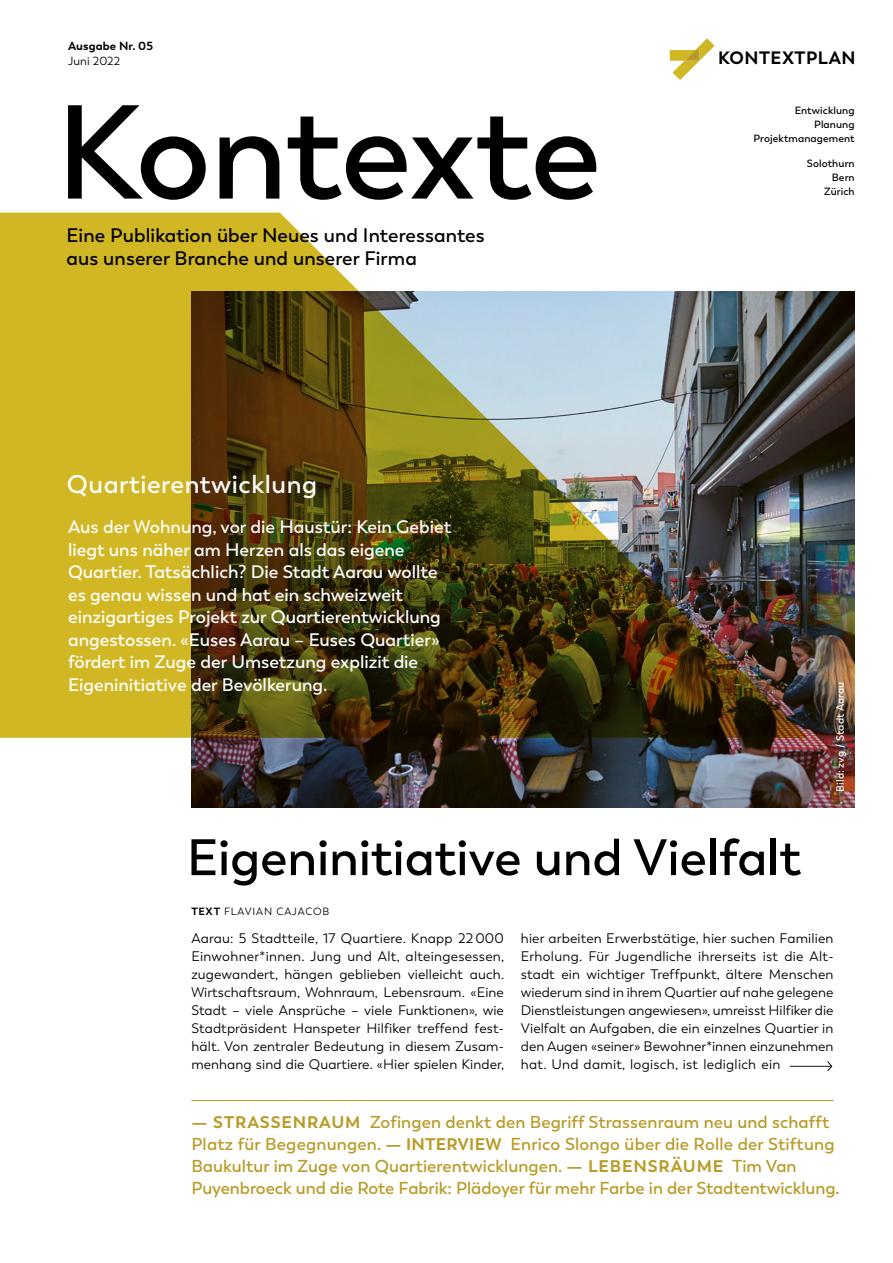
<style>
.page{position:relative;width:893px;height:1263px;background:#fff}
.page>*{position:absolute;margin:0;border:0;box-sizing:border-box;transform-origin:0 0}
.t1{font:600 132.75px "Trenda";letter-spacing:-.01em;color:#000}
.t2{font:600 51px "Trenda";color:#000}
.t3{font:600 25.5px "Trenda";letter-spacing:.02em;color:#fff}
.t4{font:600 19.5px/23.2px "Trenda";letter-spacing:.005em;color:#000}
.t5{font:600 18px/22.5px "Trenda";color:#fff}
.t6{font:700 17.85px "Trenda";letter-spacing:.03em;color:#000}
.t7{font:600 17.25px/21.8px "Trenda";letter-spacing:.005em;color:#b99b27}
.t8{font:13.8px/18px "Trenda";letter-spacing:.005em;color:#000;text-align:justify}
.t9{font:700 11.7px "Trenda";letter-spacing:.01em;color:#000}
.t10{font:11.7px "Trenda";letter-spacing:.01em;color:#000}
.t11{font:600 10.5px/14.2px "Trenda";letter-spacing:.01em;color:#000;text-align:right}
.t12{font:600 10.5px "Trenda";letter-spacing:.01em;color:#fff}
.t13{font:10.5px "Trenda";letter-spacing:.08em;color:#000}
.s1{font-weight:700}
.s2{font-weight:700;font-size:16.8px}
</style>
<div class="page">
<hr style="left:191px;top:1100px;width:642px;height:1px;background:#b99b27">
<svg style="left:790px;top:1061px;width:42px;height:10px"></svg>
<img style="left:191px;top:291px;width:664px;height:517px">
<img style="left:0;top:213px;width:808px;height:525px">
<svg style="left:670px;top:38px;width:45px;height:42px"></svg>
<p class="t9" style="left:68px;top:38px;width:86px">Ausgabe Nr. 05</p>
<p class="t10" style="left:68px;top:54px;width:54px">Juni 2022</p>
<p class="t6" style="left:718px;top:46px;width:139px">KONTEXTPLAN</p>
<h1 class="t1" style="left:56px;top:73px;width:547px">Kontexte</h1>
<h3 class="t4" style="left:67px;top:223px;width:420px">Eine Publikation über Neues und Interessantes aus unserer Branche und unserer Firma</h3>
<h3 class="t3" style="left:67px;top:469px;width:252px">Quartierentwicklung</h3>
<p class="t5" style="left:68px;top:516px;width:385px">Aus der Wohnung, vor die Haustür: Kein Gebiet liegt uns näher am Herzen als das eigene Quartier. Tatsächlich? Die Stadt Aarau wollte es genau wissen und hat ein schweizweit einzigartiges Projekt zur Quartierentwicklung angestossen. «Euses Aarau – Euses Quartier» fördert im Zuge der Umsetzung explizit die Eigeninitiative der Bevölkerung.</p>
<p class="t11" style="left:753px;top:103px;width:103px">Entwicklung<br>Planung<br>Projektmanagement</p>
<p class="t11" style="left:807px;top:156px;width:49px">Solothurn<br>Bern<br>Zürich</p>
<p class="t12" style="left:834px;top:792px;width:112px;rotate:-90deg">Bild: zvg / Stadt Aarau</p>
<h2 class="t2" style="left:187px;top:827px;width:616px">Eigeninitiative und Vielfalt</h2>
<p class="t13" style="left:191px;top:905px;width:140px"><span class="s1">TEXT</span> FLAVIAN CAJACOB</p>
<p class="t8" style="left:191px;top:929px;width:314px">Aarau: 5 Stadtteile, 17 Quartiere. Knapp 22000<br>Einwohner*innen. Jung und Alt, alteingesessen, zugewandert, hängen geblieben vielleicht auch.<br>Wirtschaftsraum, Wohnraum, Lebensraum. «Eine Stadt – viele Ansprüche – viele Funktionen», wie Stadtpräsident Hanspeter Hilfiker treffend fest&shy;hält. Von zentraler Bedeutung in diesem Zusam&shy;menhang sind die Quartiere. «Hier spielen Kinder,</p>
<p class="t8" style="left:521px;top:929px;width:314px">hier arbeiten Erwerbstätige, hier suchen Familien Erholung. Für Jugendliche ihrerseits ist die Alt&shy;stadt ein wichtiger Treffpunkt, ältere Menschen wiederum sind in ihrem Quartier auf nahe gelegene Dienstleistungen angewiesen», umreisst Hilfiker die Vielfalt an Aufgaben, die ein einzelnes Quartier in den Augen «seiner» Bewohner*innen einzunehmen hat. Und damit, logisch, ist lediglich ein</p>
<p class="t7" style="left:191px;top:1111px;width:650px"><span class="s2">— STRASSENRAUM</span> Zofingen denkt den Begriff Strassenraum neu und schafft Platz für Begegnungen. <span class="s2">— INTERVIEW</span> Enrico Slongo über die Rolle der Stiftung Baukultur im Zuge von Quartierentwicklungen. <span class="s2">— LEBENSRÄUME</span> Tim Van Puyenbroeck und die Rote Fabrik: Plädoyer für mehr Farbe in der Stadtentwicklung.</p>
</div>
